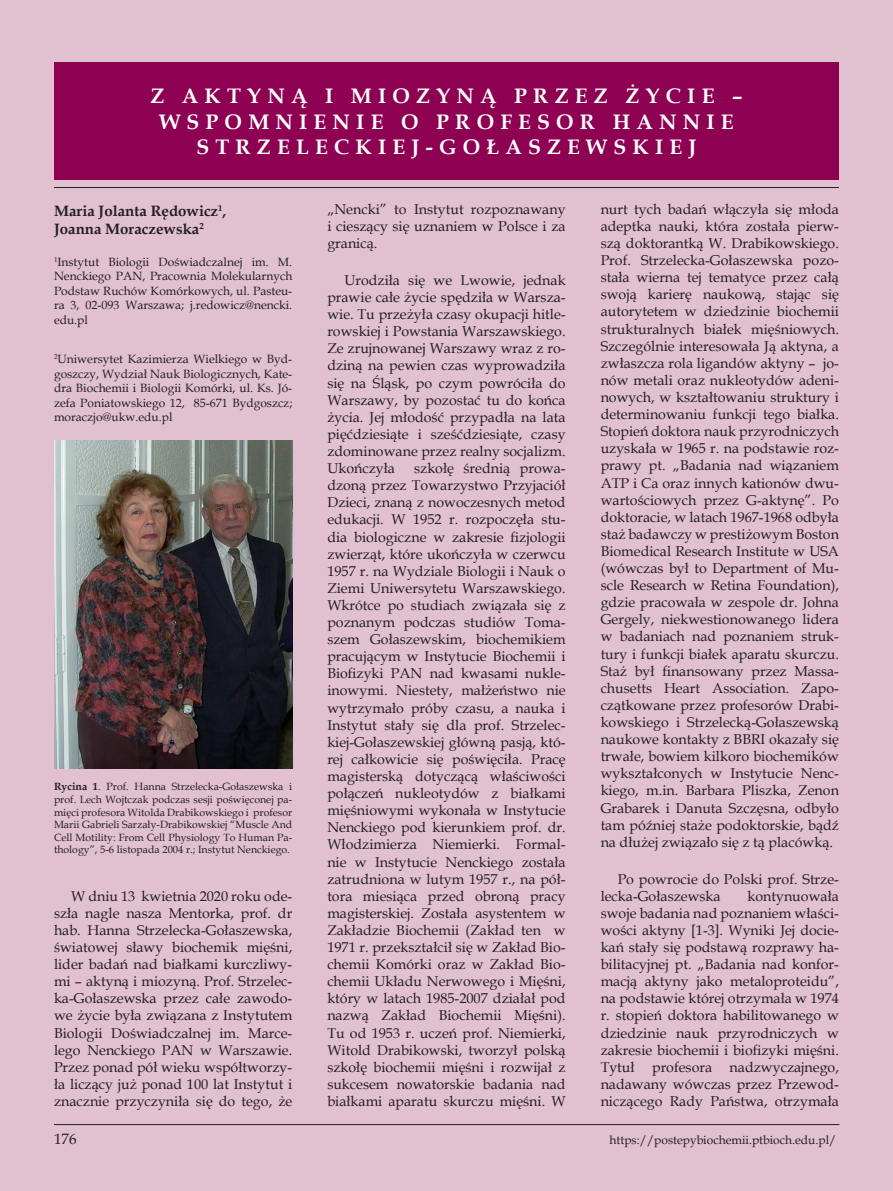
<style>
.page{position:relative;width:893px;height:1191px;background:#e1c1d0}
.page>*{position:absolute;margin:0;border:0;box-sizing:border-box;transform-origin:0 0}
.Tytul_glowny{font:700 21px/25.2px "Book Antiqua";letter-spacing:.295em;color:#fff;text-align:center}
.Autor{font:700 15px/18px "Book Antiqua";color:#231f20}
.t1{font:15px "Book Antiqua";color:#231f20}
.Body_tekst{font:14.25px/17.1px "Book Antiqua";color:#231f20;text-align:justify}
.Adres{font:12px/14.4px "Book Antiqua";color:#231f20;text-align:justify}
.Figura{font:10.5px/12.6px "Book Antiqua";color:#231f20;text-align:justify}
.s1{font-weight:700}
</style>
<div class="page">
<hr style="left:54px;top:1124px;width:785px;height:1px;background:#231f20">
<div style="left:54px;top:63px;width:785px;height:116px;background:#8d0052"></div>
<hr style="left:54px;top:187px;width:785px;height:1px;background:#231f20">
<img style="left:54px;top:441px;width:238px;height:327px">
<p class="Tytul_glowny" style="left:150px;top:84px;width:594px">Z AKTYNĄ I MIOZYNĄ PRZEZ ŻYCIE –<br>WSPOMNIENIE O PROFESOR HANNIE<br>STRZELECKIEJ-GOŁASZEWSKIEJ</p>
<p class="Autor" style="left:54px;top:202px;width:174px">Maria Jolanta Rędowicz<sup>1</sup>,<br>Joanna Moraczewska<sup>2</sup></p>
<p class="Adres" style="left:54px;top:254px;width:240px"><sup>1</sup>Instytut Biologii Doświadczalnej im. M.<br>Nenckiego PAN, Pracownia Molekularnych Podstaw Ruchów Komórkowych, ul. Pasteu&shy;ra 3, 02-093 Warszawa; j.redowicz@nencki. edu.pl</p>
<p class="Adres" style="left:54px;top:352px;width:240px"><sup>2</sup>Uniwersytet Kazimierza Wielkiego w Byd&shy;goszczy, Wydział Nauk Biologicznych, Kate&shy;dra Biochemii i Biologii Komórki, ul. Ks. Jó&shy;zefa Poniatowskiego 12, 85-671 Bydgoszcz; moraczjo@ukw.edu.pl</p>
<p class="Figura" style="left:54px;top:780px;width:240px"><span class="s1">Rycina 1</span>. Prof. Hanna Strzelecka-Gołaszewska i prof. Lech Wojtczak podczas sesji poświęconej pa&shy;mięci profesora Witolda Drabikowskiego i profesor Marii Gabrieli Sarzały-Drabikowskiej “Muscle And Cell Motility: From Cell Physiology To Human Pa&shy;thology”, 5-6 listopada 2004 r.; Instytut Nenckiego.</p>
<p class="Body_tekst" style="left:54px;top:887px;width:240px;text-indent:17px">W dniu 13 kwietnia 2020 roku ode&shy;szła nagle nasza Mentorka, prof. dr hab. Hanna Strzelecka-Gołaszewska, światowej sławy biochemik mięśni, lider badań nad białkami kurczliwy&shy;mi – aktyną i miozyną. Prof. Strzelec&shy;ka-Gołaszewska przez całe zawodo&shy;we życie była związana z Instytutem Biologii Doświadczalnej im. Marce&shy;lego Nenckiego PAN w Warszawie.<br>Przez ponad pół wieku współtworzy&shy;ła liczący już ponad 100 lat Instytut i znacznie przyczyniła się do tego, że</p>
<p class="Body_tekst" style="left:327px;top:200px;width:240px">„Nencki” to Instytut rozpoznawany i cieszący się uznaniem w Polsce i za granicą.</p>
<p class="Body_tekst" style="left:327px;top:271px;width:240px;text-indent:17px">Urodziła się we Lwowie, jednak prawie całe życie spędziła w Warsza&shy;wie. Tu przeżyła czasy okupacji hitle&shy;rowskiej i Powstania Warszawskiego.<br>Ze zrujnowanej Warszawy wraz z ro&shy;dziną na pewien czas wyprowadziła się na Śląsk, po czym powróciła do Warszawy, by pozostać tu do końca życia. Jej młodość przypadła na lata pięćdziesiąte i sześćdziesiąte, czasy zdominowane przez realny socjalizm.<br>Ukończyła</p>
<p class="Body_tekst" style="left:327px;top:459px;width:240px;text-indent:87px">szkołę średnią prowa&shy;dzoną przez Towarzystwo Przyjaciół Dzieci, znaną z nowoczesnych metod edukacji. W 1952 r. rozpoczęła stu&shy;dia biologiczne w zakresie fizjologii zwierząt, które ukończyła w czerwcu 1957 r. na Wydziale Biologii i Nauk o Ziemi Uniwersytetu Warszawskiego.<br>Wkrótce po studiach związała się z poznanym podczas studiów Toma&shy;szem Gołaszewskim, biochemikiem pracującym w Instytucie Biochemii i Biofizyki PAN nad kwasami nukle&shy;inowymi. Niestety, małżeństwo nie wytrzymało próby czasu, a nauka i Instytut stały się dla prof. Strzelec&shy;kiej-Gołaszewskiej główną pasją, któ&shy;rej całkowicie się poświęciła. Pracę magisterską dotyczącą właściwości połączeń nukleotydów z białkami mięśniowymi wykonała w Instytucie Nenckiego pod kierunkiem prof. dr.<br>Włodzimierza Niemierki. Formal&shy;nie w Instytucie Nenckiego została zatrudniona w lutym 1957 r., na pół&shy;tora miesiąca przed obroną pracy magisterskiej. Została asystentem w Zakładzie Biochemii (Zakład ten w 1971 r. przekształcił się w Zakład Bio&shy;chemii Komórki oraz w Zakład Bio&shy;chemii Układu Nerwowego i Mięśni, który w latach 1985-2007 działał pod nazwą Zakład Biochemii Mięśni).<br>Tu od 1953 r. uczeń prof. Niemierki, Witold Drabikowski, tworzył polską szkołę biochemii mięśni i rozwijał z sukcesem nowatorskie badania nad białkami aparatu skurczu mięśni. W</p>
<p class="Body_tekst" style="left:601px;top:200px;width:240px">nurt tych badań włączyła się młoda adeptka nauki, która została pierw&shy;szą doktorantką W. Drabikowskiego.<br>Prof. Strzelecka-Gołaszewska pozo&shy;stała wierna tej tematyce przez całą swoją karierę naukową, stając się autorytetem w dziedzinie biochemii strukturalnych białek mięśniowych.<br>Szczególnie interesowała Ją aktyna, a zwłaszcza rola ligandów aktyny – jo&shy;nów metali oraz nukleotydów adeni&shy;nowych, w kształtowaniu struktury i determinowaniu funkcji tego białka.<br>Stopień doktora nauk przyrodniczych uzyskała w 1965 r. na podstawie roz&shy;prawy pt. „Badania nad wiązaniem ATP i Ca oraz innych kationów dwu&shy;wartościowych przez G-aktynę”. Po doktoracie, w latach 1967-1968 odbyła staż badawczy w prestiżowym Boston Biomedical Research Institute w USA (wówczas był to Department of Mu&shy;scle Research w Retina Foundation), gdzie pracowała w zespole dr. Johna Gergely, niekwestionowanego lidera w badaniach nad poznaniem struk&shy;tury i funkcji białek aparatu skurczu.<br>Staż był finansowany przez Massa&shy;chusetts Heart Association. Zapo&shy;czątkowane przez profesorów Drabi&shy;kowskiego i Strzelecką-Gołaszewską naukowe kontakty z BBRI okazały się trwałe, bowiem kilkoro biochemików wykształconych w Instytucie Nenc&shy;kiego, m.in. Barbara Pliszka, Zenon Grabarek i Danuta Szczęsna, odbyło tam później staże podoktorskie, bądź na dłużej związało się z tą placówką.</p>
<p class="Body_tekst" style="left:601px;top:870px;width:240px;text-indent:17px">Po powrocie do Polski prof. Strze&shy;lecka-Gołaszewska</p>
<p class="Body_tekst" style="left:601px;top:887px;width:240px;text-indent:147px">kontynuowała swoje badania nad poznaniem właści&shy;wości aktyny [1-3]. Wyniki Jej docie&shy;kań stały się podstawą rozprawy ha&shy;bilitacyjnej pt. „Badania nad konfor&shy;macją aktyny jako metaloproteidu”, na podstawie której otrzymała w 1974 r. stopień doktora habilitowanego w dziedzinie nauk przyrodniczych w zakresie biochemii i biofizyki mięśni.<br>Tytuł profesora nadzwyczajnego, nadawany wówczas przez Przewod&shy;niczącego Rady Państwa, otrzymała</p>
<p class="t1" style="left:54px;top:1128px;width:24px">176</p>
<p class="Adres" style="left:610px;top:1132px;width:228px">https://postepybiochemii.ptbioch.edu.pl/</p>
</div>
